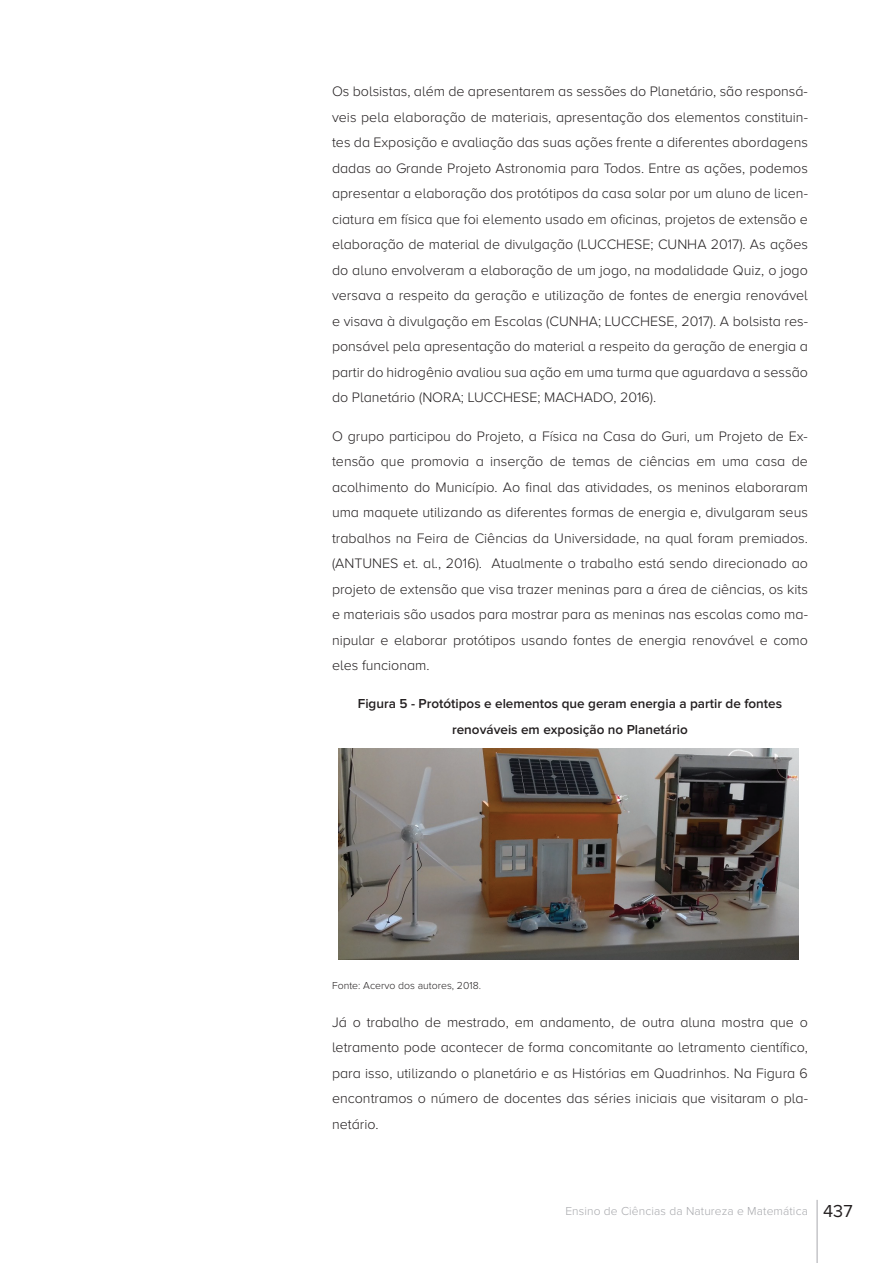
<style>
.page{position:relative;width:893px;height:1263px;background:#fff}
.page>*{position:absolute;margin:0;border:0;box-sizing:border-box;transform-origin:0 0}
.t1{font:300 14.25px/25.5px "Proxima Nova A";color:#231f20;text-align:justify}
.t2{font:700 13.95px/24.2px "Arial";letter-spacing:-.005em;color:#040503;text-align:center}
.t3{font:600 13.5px/25.5px "Proxima Nova";color:#231f20;text-align:center}
.t4{font:300 12px "Proxima Nova";letter-spacing:.01em;color:#a8a9ad}
.t5{font:300 10.5px "Proxima Nova";color:#231f20}
.s1{font-weight:400;font-size:18px;color:#231f20}
</style>
<div class="page">
<hr style="left:817px;top:1200px;width:1px;height:63px;background:#a8a9ad">
<img style="left:339px;top:748px;width:460px;height:212px">
<p class="t1" style="left:332px;top:79px;width:477px">Os bolsistas, além de apresentarem as sessões do Planetário, são responsá&shy;veis pela elaboração de materiais, apresentação dos elementos constituin&shy;tes da Exposição e avaliação das suas ações frente a diferentes abordagens dadas ao Grande Projeto Astronomia para Todos. Entre as ações, podemos apresentar a elaboração dos protótipos da casa solar por um aluno de licen&shy;ciatura em física que foi elemento usado em oficinas, projetos de extensão e elaboração de material de divulgação (LUCCHESE; CUNHA 2017). As ações do aluno envolveram a elaboração de um jogo, na modalidade Quiz, o jogo versava a respeito da geração e utilização de fontes de energia renovável e visava à divulgação em Escolas (CUNHA; LUCCHESE, 2017). A bolsista res&shy;ponsável pela apresentação do material a respeito da geração de energia a partir do hidrogênio avaliou sua ação em uma turma que aguardava a sessão do Planetário (NORA; LUCCHESE; MACHADO, 2016).</p>
<p class="t1" style="left:332px;top:423px;width:477px">O grupo participou do Projeto, a Física na Casa do Guri, um Projeto de Ex&shy;tensão que promovia a inserção de temas de ciências em uma casa de acolhimento do Município. Ao final das atividades, os meninos elaboraram uma maquete utilizando as diferentes formas de energia e, divulgaram seus trabalhos na Feira de Ciências da Universidade, na qual foram premiados. (ANTUNES et. al., 2016). Atualmente o trabalho está sendo direcionado ao projeto de extensão que visa trazer meninas para a área de ciências, os kits e materiais são usados para mostrar para as meninas nas escolas como ma&shy;nipular e elaborar protótipos usando fontes de energia renovável e como eles funcionam.</p>
<p class="t3" style="left:358px;top:691px;width:426px">Figura 5 - Protótipos e elementos que geram energia a partir de fontes renováveis em exposição no Planetário</p>
<p class="t2" style="left:334px;top:697px;width:469px">Figura 5 - Protótipos e elementos que geram energia a partir de fontes renováveis em exposição no Planetário</p>
<p class="t5" style="left:332px;top:979px;width:150px">Fonte: Acervo dos autores, 2018.</p>
<p class="t1" style="left:332px;top:1009px;width:477px">Já o trabalho de mestrado, em andamento, de outra aluna mostra que o letramento pode acontecer de forma concomitante ao letramento científico, para isso, utilizando o planetário e as Histórias em Quadrinhos. Na Figura 6 encontramos o número de docentes das séries iniciais que visitaram o pla&shy;netário.</p>
<p class="t4" style="left:565px;top:1204px;width:289px">Ensino de Ciências da Natureza e Matemática <span class="s1">437</span></p>
</div>
